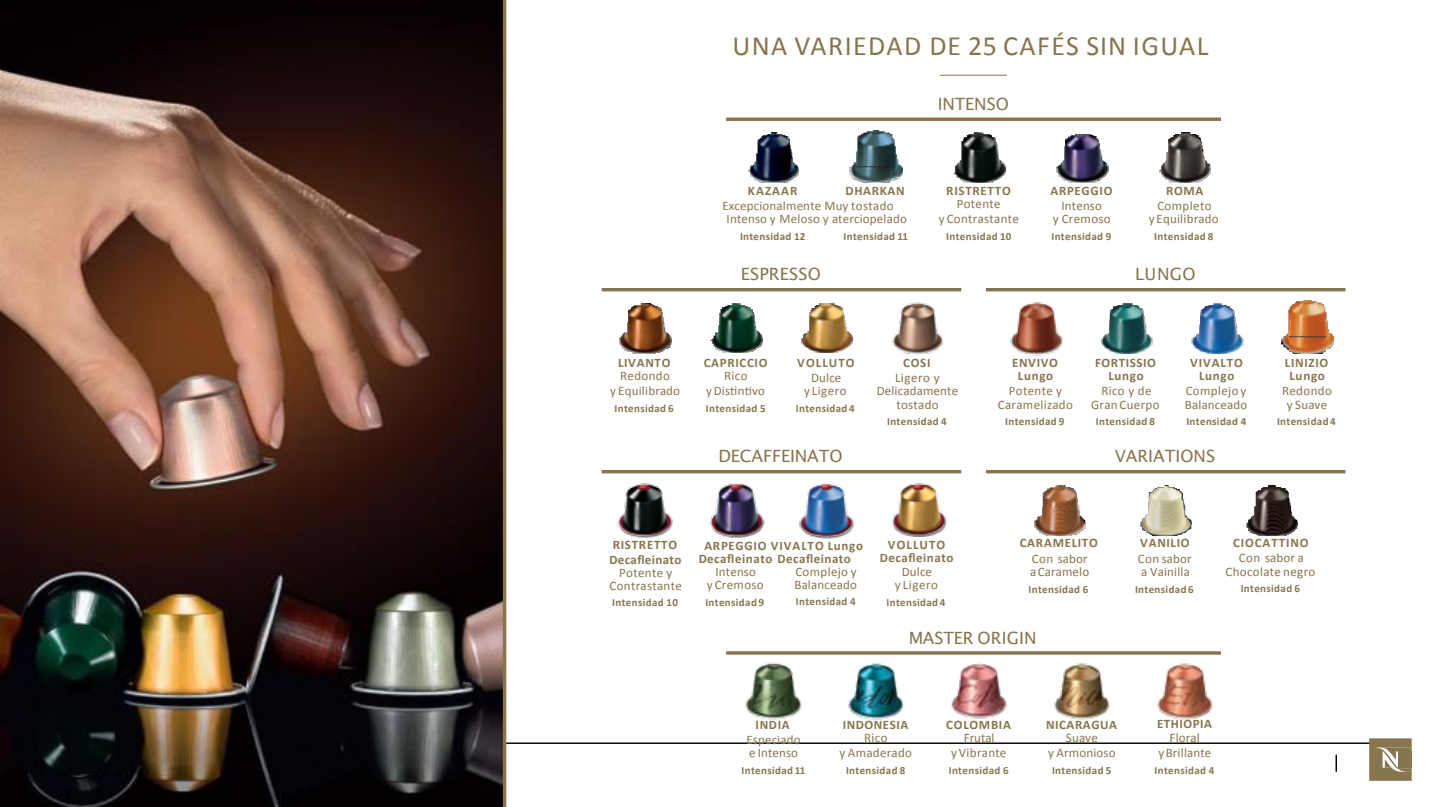
<style>
.page{position:relative;width:1440px;height:807px;background:#fff}
.page>*{position:absolute;margin:0;border:0;box-sizing:border-box;transform-origin:0 0}
.t1{font:27.9px "Calibri";letter-spacing:.05em;color:#87754e}
.t2{font:16.95px "Lucida Sans";color:#87754e}
.t3{font:13.05px "Calibri";letter-spacing:.015em;color:#87754e}
.t4{font:12.9px/13.5px "Calibri";letter-spacing:.02em;color:#87754e;text-align:center}
.t5{font:700 12.9px/13.6px "Calibri";letter-spacing:.05em;color:#87754e;text-align:center}
.t6{font:700 12.9px "Calibri";letter-spacing:.085em;color:#87754e}
.t7{font:700 10.95px "Calibri";letter-spacing:.03em;color:#87754e}
</style>
<div class="page">
<svg style="left:1335px;top:755px;width:1px;height:17px"></svg>
<hr style="left:68px;top:742px;width:1305px;height:2px;background:#000">
<hr style="left:939px;top:75px;width:67px;height:1px;background:#87754e">
<hr style="left:726px;top:118px;width:494px;height:3px;background:#87754e">
<img style="left:1056px;top:134px;width:51px;height:49px">
<img style="left:748px;top:132px;width:50px;height:51px">
<img style="left:953px;top:132px;width:51px;height:51px">
<img style="left:849px;top:131px;width:53px;height:50px">
<img style="left:855px;top:165px;width:35px;height:18px">
<img style="left:1159px;top:132px;width:51px;height:51px">
<svg style="left:726px;top:651px;width:494px;height:4px;background:#988867"></svg>
<img style="left:745px;top:662px;width:57px;height:58px">
<img style="left:848px;top:663px;width:56px;height:57px">
<img style="left:951px;top:662px;width:57px;height:57px">
<img style="left:1054px;top:663px;width:56px;height:57px">
<img style="left:1157px;top:663px;width:56px;height:57px">
<img style="left:1010px;top:302px;width:53px;height:54px">
<img style="left:1101px;top:303px;width:51px;height:50px">
<img style="left:1191px;top:303px;width:51px;height:50px">
<img style="left:1281px;top:301px;width:52px;height:49px">
<img style="left:1289px;top:336px;width:35px;height:17px">
<hr style="left:985px;top:288px;width:360px;height:3px;background:#87754e">
<img style="left:1034px;top:485px;width:51px;height:50px">
<img style="left:1140px;top:485px;width:51px;height:50px">
<img style="left:1246px;top:485px;width:51px;height:50px">
<hr style="left:985px;top:470px;width:360px;height:3px;background:#87754e">
<img style="left:709px;top:482px;width:56px;height:56px">
<img style="left:617px;top:483px;width:56px;height:55px">
<img style="left:799px;top:482px;width:55px;height:56px">
<img style="left:891px;top:483px;width:56px;height:54px">
<hr style="left:601px;top:470px;width:360px;height:3px;background:#87754e">
<hr style="left:601px;top:288px;width:360px;height:3px;background:#87754e">
<img style="left:892px;top:302px;width:51px;height:52px">
<img style="left:801px;top:303px;width:51px;height:50px">
<img style="left:710px;top:303px;width:52px;height:50px">
<img style="left:619px;top:303px;width:52px;height:50px">
<svg style="left:1368px;top:738px;width:43px;height:43px;background:#998a69"></svg>
<img style="left:1px;top:0;width:502px;height:807px">
<hr style="left:503px;top:0;width:3px;height:807px;background:#87754e">
<h1 class="t1" style="left:732px;top:28px;width:477px">UNA VARIEDAD DE 25 CAFÉS SIN IGUAL</h1>
<p class="t5" style="left:747px;top:184px;width:51px">KAZAAR</p>
<p class="t5" style="left:845px;top:184px;width:61px">DHARKAN</p>
<p class="t4" style="left:726px;top:199px;width:182px;text-align:left;text-indent:-4px">Excepcionalmente Muy tostado<br>Intenso y Meloso y aterciopelado</p>
<p class="t7" style="left:740px;top:229px;width:67px">Intensidad 12</p>
<p class="t7" style="left:843px;top:229px;width:66px">Intensidad 11</p>
<h2 class="t2" style="left:740px;top:265px;width:82px">ESPRESSO</h2>
<h2 class="t2" style="left:937px;top:94px;width:73px">INTENSO</h2>
<p class="t5" style="left:946px;top:184px;width:66px">RISTRETTO</p>
<p class="t4" style="left:938px;top:197px;width:82px;line-height:15px">Potente<br>y Contrastante</p>
<p class="t7" style="left:946px;top:229px;width:67px">Intensidad 10</p>
<p class="t5" style="left:1050px;top:184px;width:64px">ARPEGGIO</p>
<p class="t4" style="left:1052px;top:199px;width:60px">Intenso<br>y Cremoso</p>
<p class="t7" style="left:1051px;top:229px;width:61px">Intensidad 9</p>
<p class="t5" style="left:1166px;top:183px;width:38px">ROMA</p>
<p class="t4" style="left:1148px;top:199px;width:71px">Completo<br>y Equilibrado</p>
<p class="t7" style="left:1154px;top:229px;width:61px">Intensidad 8</p>
<h2 class="t2" style="left:1135px;top:265px;width:62px">LUNGO</h2>
<p class="t5" style="left:618px;top:356px;width:54px">LIVANTO</p>
<p class="t4" style="left:610px;top:369px;width:71px;line-height:15px">Redondo<br>y Equilibrado</p>
<p class="t7" style="left:614px;top:401px;width:61px">Intensidad 6</p>
<p class="t5" style="left:703px;top:356px;width:65px">CAPRICCIO</p>
<p class="t4" style="left:706px;top:369px;width:61px;line-height:15px">Rico yDistintivo</p>
<p class="t7" style="left:705px;top:401px;width:61px">Intensidad 5</p>
<p class="t6" style="left:797px;top:354px;width:59px">VOLLUTO</p>
<p class="t4" style="left:804px;top:371px;width:44px">Dulce yLigero</p>
<p class="t7" style="left:795px;top:401px;width:60px">Intensidad 4</p>
<h2 class="t2" style="left:718px;top:447px;width:125px">DECAFFEINATO</h2>
<p class="t5" style="left:903px;top:355px;width:29px">COSI</p>
<p class="t4" style="left:876px;top:371px;width:83px">Ligero y<br>Delicadamente tostado</p>
<p class="t7" style="left:887px;top:415px;width:61px">Intensidad 4</p>
<p class="t5" style="left:1011px;top:356px;width:47px">ENVIVO<br>Lungo</p>
<p class="t4" style="left:997px;top:384px;width:77px">Potente y<br>Caramelizado</p>
<p class="t7" style="left:1005px;top:415px;width:61px">Intensidad 9</p>
<p class="t5" style="left:1094px;top:356px;width:62px">FORTISSIO<br>Lungo</p>
<p class="t4" style="left:1090px;top:384px;width:70px">Rico y de<br>Gran Cuerpo</p>
<p class="t7" style="left:1095px;top:415px;width:61px">Intensidad 8</p>
<p class="t5" style="left:1189px;top:356px;width:54px">VIVALTO<br>Lungo</p>
<p class="t4" style="left:1184px;top:384px;width:64px;text-align:left">Complejo y<br>Balanceado</p>
<p class="t7" style="left:1186px;top:415px;width:61px">Intensidad 4</p>
<h2 class="t2" style="left:1114px;top:447px;width:102px">VARIATIONS</h2>
<p class="t5" style="left:1284px;top:355px;width:45px">LINIZIO<br>Lungo</p>
<p class="t4" style="left:1281px;top:384px;width:51px">Redondo y Suave</p>
<p class="t7" style="left:1276px;top:415px;width:60px">Intensidad 4</p>
<p class="t5" style="left:609px;top:537px;width:73px;line-height:14.7px;text-align:left">RISTRETTO<br>Decafleinato</p>
<p class="t4" style="left:609px;top:566px;width:74px">Potente y<br>Contrastante</p>
<p class="t7" style="left:612px;top:596px;width:67px">Intensidad 10</p>
<p class="t5" style="left:879px;top:539px;width:75px;line-height:13px">VOLLUTO<br>Decafleinato</p>
<p class="t4" style="left:894px;top:578px;width:45px">y Ligero</p>
<p class="t7" style="left:886px;top:595px;width:60px">Intensidad 4</p>
<p class="t5" style="left:698px;top:539px;width:166px;line-height:13px;text-align:left;text-indent:6px">ARPEGGIO VIVALTO Lungo<br>Decafleinato Decafleinato</p>
<p class="t4" style="left:715px;top:565px;width:42px">Intenso</p>
<p class="t4" style="left:795px;top:565px;width:63px">Complejo y</p>
<p class="t4" style="left:901px;top:565px;width:32px">Dulce</p>
<p class="t4" style="left:706px;top:578px;width:58px">y Cremoso</p>
<p class="t7" style="left:705px;top:595px;width:60px">Intensidad 9</p>
<p class="t4" style="left:794px;top:578px;width:64px">Balanceado</p>
<p class="t7" style="left:795px;top:595px;width:61px">Intensidad 4</p>
<p class="t5" style="left:1019px;top:536px;width:80px">CARAMELITO</p>
<p class="t4" style="left:1029px;top:552px;width:61px;text-align:left">Con sabor aCaramelo</p>
<p class="t7" style="left:1028px;top:582px;width:61px">Intensidad 6</p>
<h2 class="t2" style="left:908px;top:628px;width:129px">MASTER ORIGIN</h2>
<p class="t5" style="left:1140px;top:536px;width:51px">VANILIO</p>
<p class="t4" style="left:1137px;top:552px;width:55px;text-align:left">Con sabor a Vainilla</p>
<p class="t7" style="left:1134px;top:582px;width:60px">Intensidad 6</p>
<p class="t5" style="left:1232px;top:536px;width:77px">CIOCATTINO</p>
<p class="t4" style="left:1225px;top:551px;width:91px">Con sabor a<br>Chocolate negro</p>
<p class="t7" style="left:1240px;top:582px;width:61px">Intensidad 6</p>
<p class="t5" style="left:755px;top:718px;width:36px">INDIA</p>
<p class="t4" style="left:746px;top:733px;width:56px">Especiado</p>
<p class="t3" style="left:749px;top:745px;width:51px">e Intenso</p>
<p class="t7" style="left:741px;top:763px;width:65px">Intensidad 11</p>
<p class="t5" style="left:842px;top:718px;width:67px">INDONESIA</p>
<p class="t4" style="left:864px;top:731px;width:25px">Rico</p>
<p class="t3" style="left:839px;top:745px;width:74px">y Amaderado</p>
<p class="t7" style="left:845px;top:763px;width:61px">Intensidad 8</p>
<p class="t5" style="left:946px;top:718px;width:66px">COLOMBIA</p>
<p class="t4" style="left:963px;top:731px;width:32px">Frutal</p>
<p class="t3" style="left:951px;top:745px;width:57px">yVibrante</p>
<p class="t7" style="left:948px;top:763px;width:61px">Intensidad 6</p>
<p class="t5" style="left:1046px;top:718px;width:72px">NICARAGUA</p>
<p class="t4" style="left:1065px;top:731px;width:33px">Suave</p>
<p class="t3" style="left:1047px;top:745px;width:69px">y Armonioso</p>
<p class="t7" style="left:1051px;top:763px;width:61px">Intensidad 5</p>
<p class="t5" style="left:1156px;top:717px;width:56px">ETHIOPIA</p>
<p class="t3" style="left:1169px;top:729px;width:32px">Floral</p>
<p class="t4" style="left:1158px;top:746px;width:54px">yBrillante</p>
<p class="t7" style="left:1154px;top:763px;width:61px">Intensidad 4</p>
</div>
